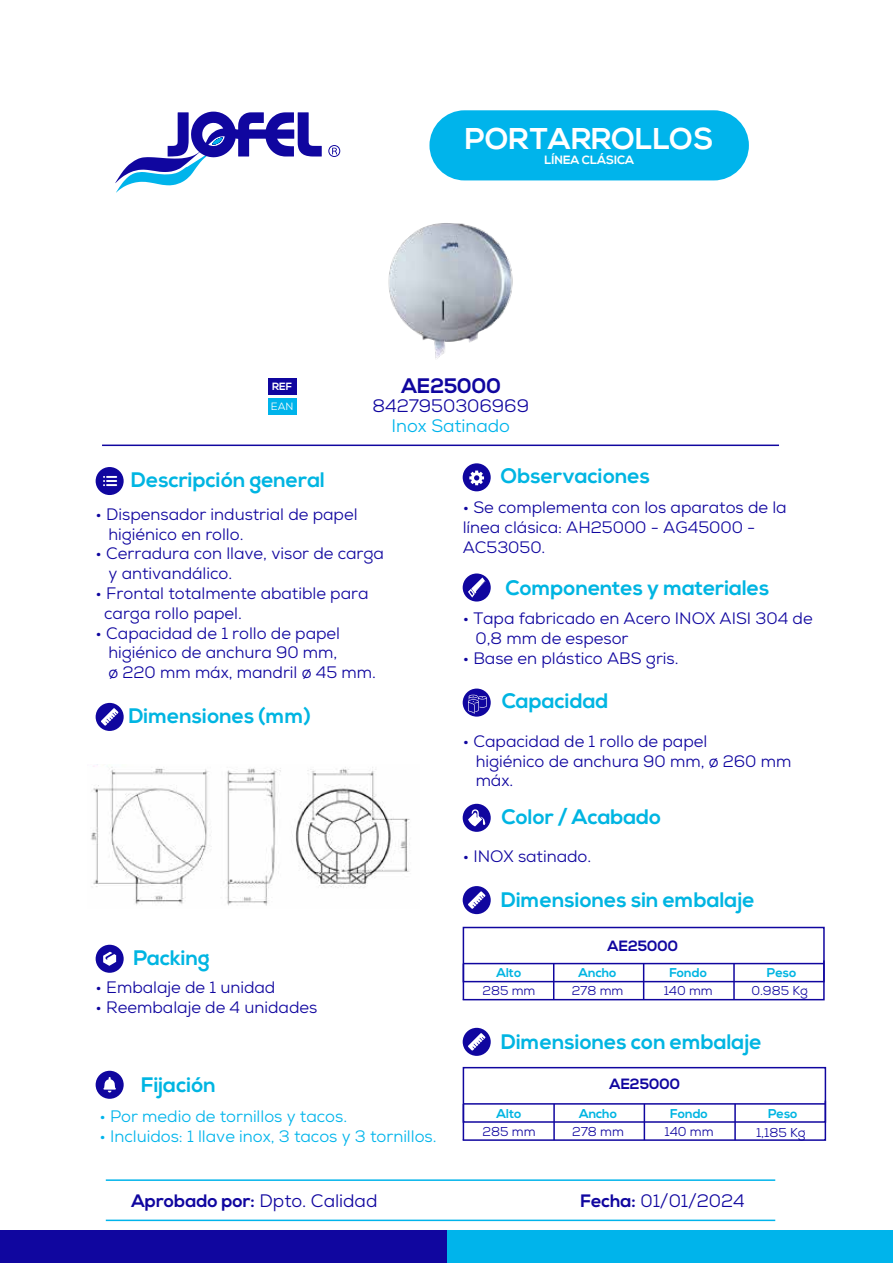
<style>
.page{position:relative;width:893px;height:1263px;background:#fff}
.page>*{position:absolute;margin:0;border:0;box-sizing:border-box;transform-origin:0 0}
.t1{font:700 30px "Nexa";color:#fff}
.t2{font:700 21px "Nexa";color:#00b5e2}
.t3{font:700 21px "Nexa";color:#10069f}
.t4{font:18px "Nexa";color:#10069f}
.t5{font:700 18px "Nexa";color:#10069f}
.t6{font:18px "Nexa";color:#00b4eb}
.t7{font:16.5px/19.8px "Nexa";color:#10069f}
.t8{font:16.5px "Nexa";color:#00b4eb}
.t9{font:700 14.85px "Nexa";color:#10069f}
.t10{font:12.75px "Nexa";color:#10069f}
.t11{font:700 12.75px "Nexa";color:#00b5e2}
.t12{font:700 12px "Nexa";color:#fff}
.t13{font:700 10.5px "Nexa";color:#fff}
.t14{font:10.5px "Nexa";color:#fff}
.s1{font-weight:400}
.s2{font-weight:700}
</style>
<div class="page">
<svg style="left:328px;top:145px;width:12px;height:12px"></svg>
<svg style="left:115px;top:112px;width:207px;height:81px"></svg>
<svg style="left:463px;top:573px;width:28px;height:28px"></svg>
<div style="left:0;top:1231px;width:447px;height:32px;background:#10069f"></div>
<div style="left:447px;top:1231px;width:446px;height:32px;background:#00b4eb"></div>
<div style="left:429px;top:110px;width:320px;height:70px;background:#00b4eb;border-radius:35px"></div>
<div style="left:268px;top:379px;width:29px;height:16px;background:#10069f"></div>
<div style="left:268px;top:398px;width:29px;height:17px;background:#00b4eb"></div>
<svg style="left:463px;top:463px;width:28px;height:28px"></svg>
<svg style="left:96px;top:467px;width:28px;height:28px"></svg>
<svg style="left:463px;top:688px;width:28px;height:29px"></svg>
<svg style="left:468px;top:695px;width:19px;height:19px"></svg>
<svg style="left:463px;top:804px;width:28px;height:28px"></svg>
<svg style="left:96px;top:945px;width:28px;height:28px"></svg>
<svg style="left:96px;top:1071px;width:28px;height:28px"></svg>
<svg style="left:463px;top:1028px;width:28px;height:28px"></svg>
<div style="left:463px;top:1067px;width:363px;height:56px;border:2px solid #10069f"></div>
<svg style="left:462px;top:1099px;width:365px;height:42px"></svg>
<hr style="left:553px;top:1104px;width:2px;height:36px;background:#10069f">
<hr style="left:463px;top:1104px;width:1px;height:36px;background:#10069f">
<hr style="left:644px;top:1104px;width:1px;height:36px;background:#10069f">
<hr style="left:734px;top:1104px;width:2px;height:36px;background:#10069f">
<svg style="left:463px;top:886px;width:28px;height:28px"></svg>
<div style="left:463px;top:927px;width:362px;height:55px;border:2px solid #10069f"></div>
<svg style="left:462px;top:959px;width:363px;height:42px"></svg>
<hr style="left:553px;top:963px;width:1px;height:37px;background:#10069f">
<hr style="left:463px;top:963px;width:1px;height:37px;background:#10069f">
<hr style="left:643px;top:963px;width:1px;height:37px;background:#10069f">
<hr style="left:733px;top:963px;width:2px;height:37px;background:#10069f">
<hr style="left:102px;top:445px;width:677px;height:1px;background:#10069f">
<hr style="left:106px;top:1219px;width:669px;height:2px;background:#00b4eb">
<hr style="left:106px;top:1179px;width:669px;height:2px;background:#00b4eb">
<svg style="left:96px;top:703px;width:28px;height:28px"></svg>
<img style="left:91px;top:764px;width:319px;height:142px">
<img style="left:388px;top:223px;width:125px;height:136px">
<p class="t13" style="left:272px;top:380px;width:21px">REF</p>
<h1 class="t1" style="left:465px;top:121px;width:250px">PORTARROLLOS</h1>
<p class="t12" style="left:544px;top:152px;width:91px">LÍNEA CLÁSICA</p>
<p class="t3" style="left:402px;top:373px;width:101px">AE25000</p>
<p class="t14" style="left:271px;top:400px;width:24px">EAN</p>
<p class="t4" style="left:373px;top:394px;width:158px">8427950306969</p>
<p class="t6" style="left:392px;top:415px;width:120px">Inox Satinado</p>
<p class="t2" style="left:131px;top:467px;width:195px">Descripción general</p>
<p class="t7" style="left:108px;top:504px;width:251px;text-indent:-13px">• Dispensador industrial de papel higiénico en rollo.</p>
<p class="t7" style="left:108px;top:544px;width:277px;text-indent:-13px">• Cerradura con llave, visor de carga y antivandálico.</p>
<p class="t7" style="left:104px;top:583px;width:266px;text-indent:-9px">• Frontal totalmente abatible para carga rollo papel.</p>
<p class="t7" style="left:108px;top:623px;width:269px;text-indent:-13px">• Capacidad de 1 rollo de papel higiénico de anchura 90 mm,<br>ø 220 mm máx, mandril ø 45 mm.</p>
<p class="t2" style="left:129px;top:703px;width:184px">Dimensiones (mm)</p>
<p class="t2" style="left:133px;top:945px;width:78px">Packing</p>
<p class="t7" style="left:96px;top:978px;width:181px">• Embalaje de 1 unidad</p>
<p class="t7" style="left:96px;top:997px;width:223px">• Reembalaje de 4 unidades</p>
<p class="t2" style="left:501px;top:464px;width:151px">Observaciones</p>
<p class="t7" style="left:463px;top:498px;width:326px">• Se complementa con los aparatos de la línea clásica: AH25000 - AG45000 -<br>AC53050.</p>
<p class="t2" style="left:505px;top:575px;width:265px">Componentes y materiales</p>
<p class="t7" style="left:475px;top:609px;width:339px;text-indent:-13px">• Tapa fabricado en Acero INOX AISI 304 de<br>0,8 mm de espesor</p>
<p class="t7" style="left:463px;top:648px;width:217px">• Base en plástico ABS gris.</p>
<p class="t2" style="left:502px;top:689px;width:108px">Capacidad</p>
<p class="t7" style="left:476px;top:731px;width:317px;text-indent:-13px">• Capacidad de 1 rollo de papel<br>higiénico de anchura 90 mm, ø 260 mm máx.</p>
<p class="t2" style="left:502px;top:804px;width:161px">Color / Acabado</p>
<p class="t7" style="left:463px;top:846px;width:130px">• INOX satinado.</p>
<p class="t2" style="left:501px;top:888px;width:255px">Dimensiones sin embalaje</p>
<p class="t9" style="left:608px;top:937px;width:72px">AE25000</p>
<p class="t11" style="left:496px;top:965px;width:26px">Alto</p>
<p class="t11" style="left:579px;top:965px;width:39px">Ancho</p>
<p class="t11" style="left:669px;top:965px;width:39px">Fondo</p>
<p class="t10" style="left:483px;top:983px;width:54px">285 mm</p>
<p class="t10" style="left:572px;top:983px;width:53px">278 mm</p>
<p class="t10" style="left:664px;top:983px;width:51px">140 mm</p>
<p class="t10" style="left:751px;top:983px;width:58px">0.985 Kg</p>
<p class="t11" style="left:767px;top:965px;width:31px">Peso</p>
<p class="t2" style="left:141px;top:1072px;width:76px">Fijación</p>
<p class="t8" style="left:99px;top:1105px;width:249px">• Por medio de tornillos y tacos.</p>
<p class="t8" style="left:99px;top:1125px;width:339px">• Incluidos: 1 llave inox, 3 tacos y 3 tornillos.</p>
<p class="t2" style="left:501px;top:1030px;width:262px">Dimensiones con embalaje</p>
<p class="t9" style="left:610px;top:1075px;width:72px">AE25000</p>
<p class="t10" style="left:483px;top:1123px;width:55px">285 mm</p>
<p class="t10" style="left:572px;top:1123px;width:53px">278 mm</p>
<p class="t10" style="left:664px;top:1123px;width:51px">140 mm</p>
<p class="t11" style="left:768px;top:1106px;width:31px">Peso</p>
<p class="t11" style="left:497px;top:1107px;width:26px">Alto</p>
<p class="t11" style="left:579px;top:1107px;width:40px">Ancho</p>
<p class="t11" style="left:670px;top:1106px;width:39px">Fondo</p>
<p class="t10" style="left:756px;top:1124px;width:51px">1,185 Kg</p>
<p class="t5" style="left:131px;top:1190px;width:247px">Aprobado por: <span class="s1">Dpto. Calidad</span></p>
<p class="t4" style="left:580px;top:1189px;width:166px"><span class="s2">Fecha:</span> 01/01/2024</p>
</div>
